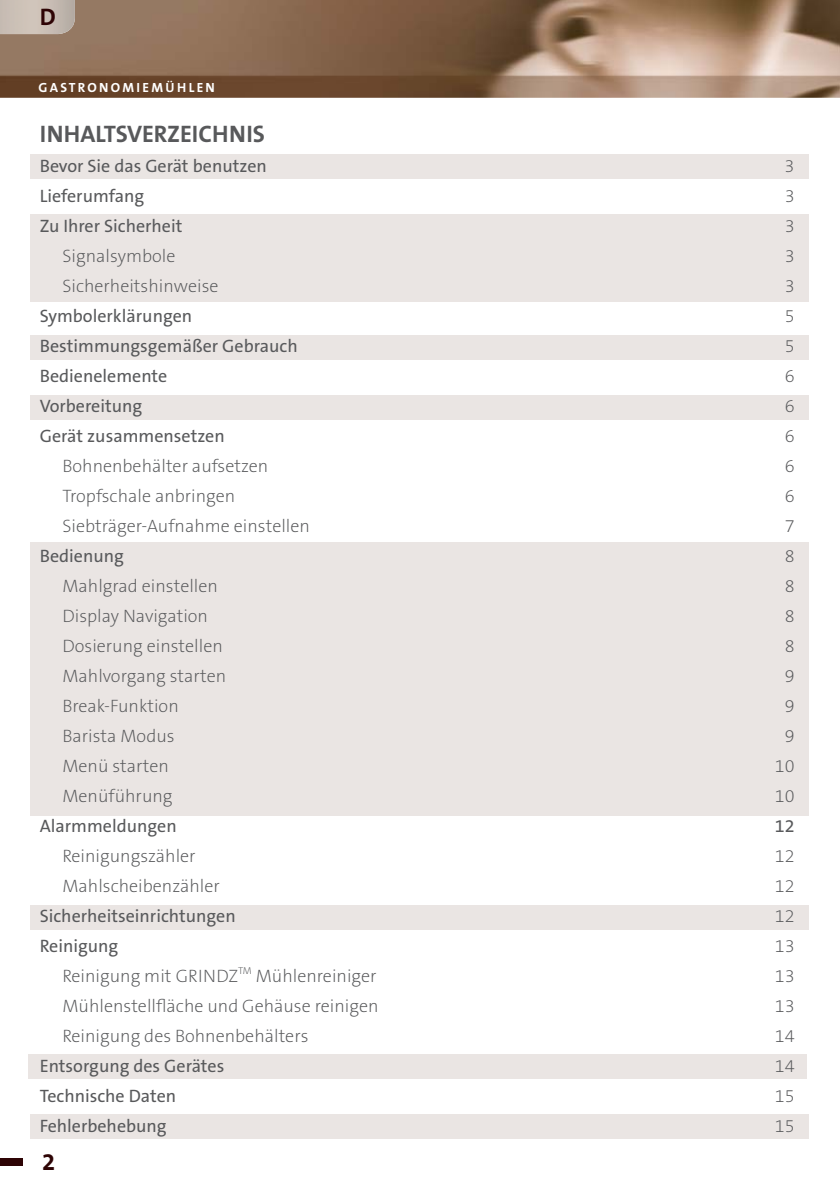
<style>
.page{position:relative;width:840px;height:1191px;background:#fff}
.page>*{position:absolute;margin:0;border:0;box-sizing:border-box;transform-origin:0 0}
.t1{font:700 24px "The Sans B7";color:#58595b}
.t2{font:700 24px "The Sans B7";color:#2e0405}
.t3{font:200 18px "The Sans B2";color:#58595b}
.t4{font:18px "The Sans B5 Plain";color:#58595b}
.t5{font:700 13.4px "The Sans B7";letter-spacing:.17em;color:#fff}
</style>
<div class="page">
<img style="left:0;top:0;width:839px;height:98px">
<img style="left:0;top:0;width:75px;height:34px">
<div style="left:0;top:1158px;width:23px;height:7px;background:#2e0405"></div>
<div style="left:30px;top:154px;width:778px;height:25px;background:#eae5e3"></div>
<div style="left:30px;top:335px;width:778px;height:25px;background:#eae5e3"></div>
<div style="left:30px;top:395px;width:778px;height:25px;background:#eae5e3"></div>
<div style="left:30px;top:905px;width:778px;height:25px;background:#eae5e3"></div>
<div style="left:28px;top:1054px;width:778px;height:25px;background:#eae5e3"></div>
<div style="left:30px;top:1114px;width:778px;height:25px;background:#eae5e3"></div>
<div style="left:30px;top:543px;width:778px;height:273px;background:#eae5e3"></div>
<div style="left:30px;top:215px;width:778px;height:87px;background:#eae5e3"></div>
<h1 class="t2" style="left:40px;top:5px;width:18px">D</h1>
<p class="t5" style="left:39px;top:80px;width:178px">GASTRONOMIEMÜHLEN</p>
<h1 class="t1" style="left:40px;top:122px;width:227px">INHALTSVERZEICHNIS</h1>
<p class="t4" style="left:40px;top:157px;width:228px">Bevor Sie das Gerät benutzen</p>
<p class="t3" style="left:784px;top:157px;width:11px">3</p>
<p class="t4" style="left:40px;top:187px;width:106px">Lieferumfang</p>
<p class="t3" style="left:784px;top:187px;width:11px">3</p>
<p class="t4" style="left:40px;top:217px;width:144px">Zu Ihrer Sicherheit</p>
<p class="t3" style="left:784px;top:217px;width:11px">3</p>
<p class="t3" style="left:62px;top:247px;width:114px">Signalsymbole</p>
<p class="t3" style="left:784px;top:247px;width:11px">3</p>
<p class="t3" style="left:62px;top:277px;width:157px">Sicherheitshinweise</p>
<p class="t3" style="left:784px;top:277px;width:11px">3</p>
<p class="t4" style="left:40px;top:307px;width:154px">Symbolerklärungen</p>
<p class="t3" style="left:784px;top:307px;width:11px">5</p>
<p class="t4" style="left:40px;top:337px;width:259px">Bestimmungsgemäßer Gebrauch</p>
<p class="t3" style="left:784px;top:337px;width:11px">5</p>
<p class="t4" style="left:40px;top:367px;width:129px">Bedienelemente</p>
<p class="t3" style="left:784px;top:367px;width:11px">6</p>
<p class="t4" style="left:40px;top:397px;width:104px">Vorbereitung</p>
<p class="t3" style="left:784px;top:397px;width:11px">6</p>
<p class="t4" style="left:40px;top:427px;width:186px">Gerät zusammensetzen</p>
<p class="t3" style="left:784px;top:427px;width:11px">6</p>
<p class="t3" style="left:62px;top:457px;width:207px">Bohnenbehälter aufsetzen</p>
<p class="t3" style="left:784px;top:457px;width:11px">6</p>
<p class="t3" style="left:62px;top:487px;width:174px">Tropfschale anbringen</p>
<p class="t3" style="left:784px;top:487px;width:11px">6</p>
<p class="t3" style="left:62px;top:517px;width:249px">Siebträger-Aufnahme einstellen</p>
<p class="t3" style="left:784px;top:517px;width:11px">7</p>
<p class="t4" style="left:40px;top:547px;width:86px">Bedienung</p>
<p class="t3" style="left:784px;top:547px;width:11px">8</p>
<p class="t3" style="left:62px;top:577px;width:157px">Mahlgrad einstellen</p>
<p class="t3" style="left:784px;top:577px;width:11px">8</p>
<p class="t3" style="left:62px;top:607px;width:147px">Display Navigation</p>
<p class="t3" style="left:784px;top:607px;width:11px">8</p>
<p class="t3" style="left:62px;top:637px;width:162px">Dosierung einstellen</p>
<p class="t3" style="left:784px;top:637px;width:11px">8</p>
<p class="t3" style="left:62px;top:667px;width:165px">Mahlvorgang starten</p>
<p class="t3" style="left:784px;top:667px;width:11px">9</p>
<p class="t3" style="left:62px;top:697px;width:118px">Break-Funktion</p>
<p class="t3" style="left:784px;top:697px;width:11px">9</p>
<p class="t3" style="left:62px;top:727px;width:114px">Barista Modus</p>
<p class="t3" style="left:784px;top:727px;width:11px">9</p>
<p class="t3" style="left:62px;top:757px;width:108px">Menü starten</p>
<p class="t3" style="left:774px;top:757px;width:21px">10</p>
<p class="t3" style="left:62px;top:787px;width:112px">Menüführung</p>
<p class="t3" style="left:774px;top:787px;width:21px">10</p>
<p class="t4" style="left:40px;top:817px;width:138px">Alarmmeldungen</p>
<p class="t4" style="left:774px;top:817px;width:21px">12</p>
<p class="t3" style="left:62px;top:847px;width:135px">Reinigungszähler</p>
<p class="t3" style="left:774px;top:847px;width:21px">12</p>
<p class="t3" style="left:62px;top:877px;width:159px">Mahlscheibenzähler</p>
<p class="t3" style="left:774px;top:877px;width:21px">12</p>
<p class="t4" style="left:40px;top:907px;width:197px">Sicherheitseinrichtungen</p>
<p class="t3" style="left:774px;top:907px;width:21px">12</p>
<p class="t4" style="left:40px;top:937px;width:80px">Reinigung</p>
<p class="t3" style="left:774px;top:937px;width:21px">13</p>
<p class="t3" style="left:62px;top:967px;width:315px">Reinigung mit GRINDZ<sup>TM</sup> Mühlenreiniger</p>
<p class="t3" style="left:774px;top:967px;width:21px">13</p>
<p class="t3" style="left:62px;top:997px;width:317px">Mühlenstellfläche und Gehäuse reinigen</p>
<p class="t3" style="left:774px;top:997px;width:21px">13</p>
<p class="t3" style="left:62px;top:1027px;width:247px">Reinigung des Bohnenbehälters</p>
<p class="t3" style="left:774px;top:1027px;width:21px">14</p>
<p class="t4" style="left:40px;top:1057px;width:186px">Entsorgung des Gerätes</p>
<p class="t3" style="left:774px;top:1057px;width:21px">14</p>
<p class="t4" style="left:40px;top:1087px;width:138px">Technische Daten</p>
<p class="t3" style="left:774px;top:1087px;width:21px">15</p>
<p class="t4" style="left:40px;top:1117px;width:128px">Fehlerbehebung</p>
<p class="t3" style="left:774px;top:1117px;width:21px">15</p>
<h1 class="t2" style="left:42px;top:1149px;width:15px">2</h1>
</div>
